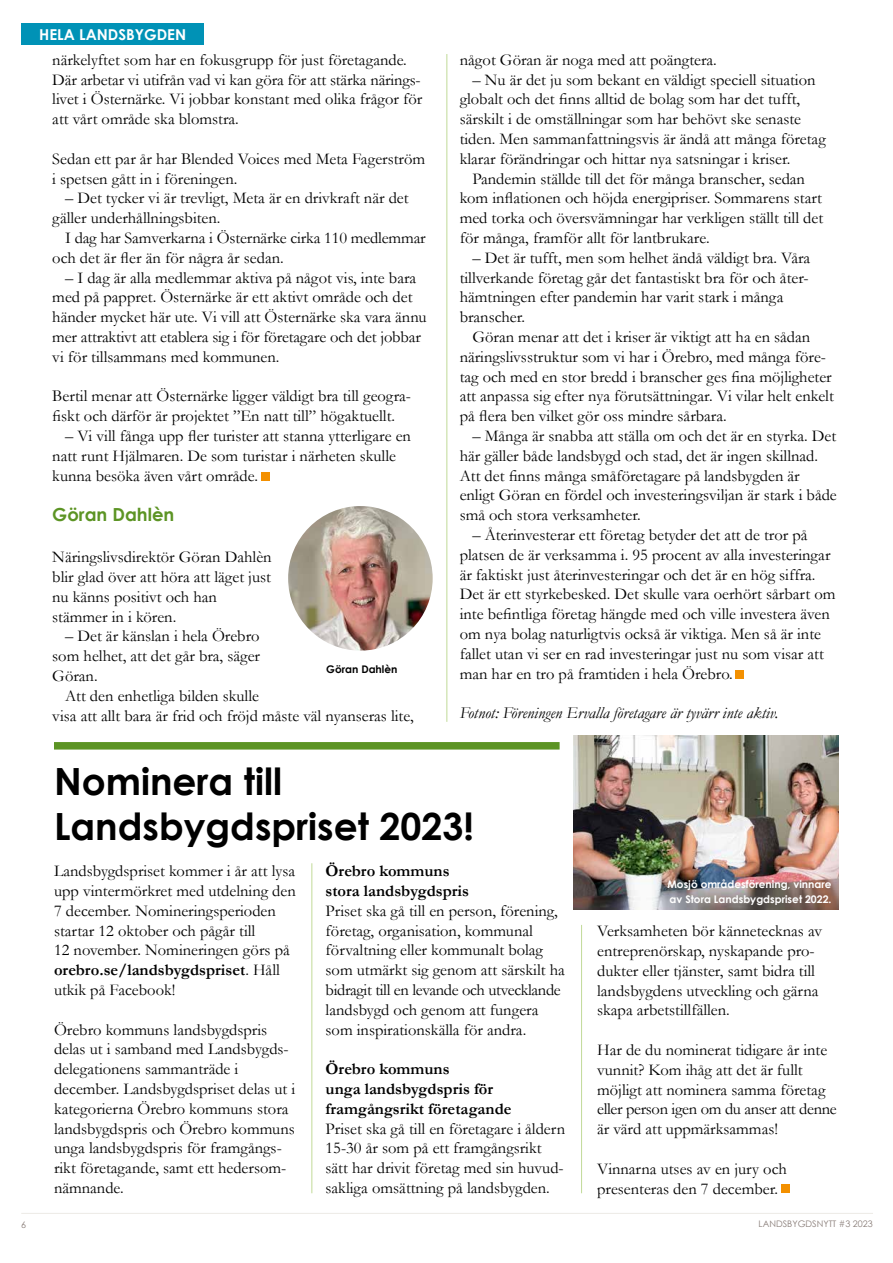
<style>
.page{position:relative;width:893px;height:1263px;background:#fff}
.page>*{position:absolute;margin:0;border:0;box-sizing:border-box;transform-origin:0 0}
.t1{font:700 37.5px/45px "Century Gothic";color:#000}
.t2{font:700 18px "Century Gothic";color:#5c9424}
.t3{font:16.5px/19.8px "Garamond";color:#000}
.t4{font:700 16.5px/19.8px "Garamond";color:#000}
.t5{font:16.5px/19.8px "Garamond";letter-spacing:-.02em;color:#000}
.t6{font:italic 16.5px "Garamond";color:#000}
.t7{font:700 15px "Century Gothic";color:#fff}
.t8{font:700 10.5px/15px "Century Gothic";color:#fff}
.t9{font:700 10.5px "Century Gothic";color:#000}
.t10{font:9px "Century Gothic";color:#887c77}
.s1{font-weight:700}
</style>
<div class="page">
<hr style="left:21px;top:1213px;width:852px;height:1px;background:#eceae6">
<hr style="left:311px;top:863px;width:1px;height:330px;background:#c1da98">
<hr style="left:581px;top:925px;width:1px;height:268px;background:#c1da98">
<div style="left:54px;top:742px;width:506px;height:7px;background:#5c9424"></div>
<div style="left:261px;top:472px;width:9px;height:9px;background:#f39000"></div>
<div style="left:735px;top:670px;width:9px;height:9px;background:#f39000"></div>
<div style="left:781px;top:1184px;width:9px;height:9px;background:#f39000"></div>
<hr style="left:446px;top:54px;width:1px;height:668px;background:#c1da98">
<div style="left:21px;top:23px;width:183px;height:22px;background:#0092b6"></div>
<img style="left:288px;top:506px;width:145px;height:145px;border-radius:72px">
<img style="left:573px;top:736px;width:266px;height:173px">
<p class="t7" style="left:39px;top:25px;width:148px">HELA LANDSBYGDEN</p>
<p class="t3" style="left:52px;top:50px;width:356px">närkelyftet som har en fokusgrupp för just företagande.</p>
<p class="t3" style="left:52px;top:69px;width:370px">Där arbetar vi utifrån vad vi kan göra för att stärka närings-</p>
<p class="t3" style="left:52px;top:89px;width:372px">livet i Östernärke. Vi jobbar konstant med olika frågor för</p>
<p class="t3" style="left:52px;top:109px;width:188px">att vårt område ska blomstra.</p>
<p class="t3" style="left:52px;top:149px;width:374px">Sedan ett par år har Blended Voices med Meta Fagerström i spetsen gått in i föreningen.</p>
<p class="t3" style="left:52px;top:188px;width:358px;text-indent:13px">– Det tycker vi är trevligt, Meta är en drivkraft när det gäller underhållningsbiten.</p>
<p class="t3" style="left:52px;top:228px;width:375px;text-indent:13px">I dag har Samverkarna i Östernärke cirka 110 medlemmar och det är fler än för några år sedan.</p>
<p class="t3" style="left:52px;top:267px;width:376px;text-indent:13px">– I dag är alla medlemmar aktiva på något vis, inte bara med på pappret. Östernärke är ett aktivt område och det händer mycket här ute. Vi vill att Östernärke ska vara ännu mer attraktivt att etablera sig i för företagare och det jobbar vi för tillsammans med kommunen.</p>
<p class="t3" style="left:52px;top:386px;width:360px">Bertil menar att Östernärke ligger väldigt bra till geogra&shy;fiskt och därför är projektet ”En natt till” högaktuellt.</p>
<p class="t3" style="left:52px;top:426px;width:360px;text-indent:13px">– Vi vill fånga upp fler turister att stanna ytterligare en natt runt Hjälmaren. De som turistar i närheten skulle kunna besöka även vårt område.</p>
<h4 class="t2" style="left:52px;top:504px;width:124px">Göran Dahlèn</h4>
<p class="t3" style="left:52px;top:547px;width:221px">Näringslivsdirektör Göran Dahlèn</p>
<p class="t3" style="left:52px;top:567px;width:220px">blir glad över att höra att läget just</p>
<p class="t3" style="left:52px;top:587px;width:166px">nu känns positivt och han stämmer in i kören.</p>
<p class="t3" style="left:52px;top:626px;width:209px;text-align:justify;text-indent:13px">– Det är känslan i hela Örebro som helhet, att det går bra, säger Göran.</p>
<p class="t3" style="left:52px;top:686px;width:363px;text-indent:13px">Att den enhetliga bilden skulle<br>visa att allt bara är frid och fröjd måste väl nyanseras lite,</p>
<p class="t9" style="left:326px;top:663px;width:73px">Göran Dahlèn</p>
<p class="t3" style="left:460px;top:50px;width:259px">något Göran är noga med att poängtera.</p>
<p class="t3" style="left:460px;top:69px;width:368px;text-indent:13px">– Nu är det ju som bekant en väldigt speciell situation globalt och det finns alltid de bolag som har det tufft, särskilt i de omställningar som har behövt ske senaste tiden. Men sammanfattningsvis är ändå att många företag klarar förändringar och hittar nya satsningar i kriser.</p>
<p class="t3" style="left:472px;top:168px;width:334px">Pandemin ställde till det för många branscher, sedan</p>
<p class="t3" style="left:460px;top:188px;width:364px">kom inflationen och höjda energipriser. Sommarens start</p>
<p class="t3" style="left:460px;top:208px;width:365px">med torka och översvämningar har verkligen ställt till det för många, framför allt för lantbrukare.</p>
<p class="t3" style="left:460px;top:248px;width:352px;text-indent:13px">– Det är tufft, men som helhet ändå väldigt bra. Våra tillverkande företag går det fantastiskt bra för och åter&shy;hämtningen efter pandemin har varit stark i många branscher.</p>
<p class="t3" style="left:460px;top:327px;width:376px;text-indent:13px">Göran menar att det i kriser är viktigt att ha en sådan näringslivsstruktur som vi har i Örebro, med många före&shy;tag och med en stor bredd i branscher ges fina möjligheter att anpassa sig efter nya förutsättningar. Vi vilar helt enkelt på flera ben vilket gör oss mindre sårbara.</p>
<p class="t3" style="left:460px;top:426px;width:379px;text-indent:13px">– Många är snabba att ställa om och det är en styrka. Det här gäller både landsbygd och stad, det är ingen skillnad.<br>Att det finns många småföretagare på landsbygden är enligt Göran en fördel och investeringsviljan är stark i både små och stora verksamheter.</p>
<p class="t3" style="left:460px;top:525px;width:377px;text-indent:13px">– Återinvesterar ett företag betyder det att de tror på platsen de är verksamma i. 95 procent av alla investeringar är faktiskt just återinvesteringar och det är en hög siffra.<br>Det är ett styrkebesked. Det skulle vara oerhört sårbart om inte befintliga företag hängde med och ville investera även om nya bolag naturligtvis också är viktiga. Men så är inte fallet utan vi ser en rad investeringar just nu som visar att man har en tro på framtiden i hela Örebro.</p>
<p class="t6" style="left:460px;top:703px;width:320px">Fotnot: Föreningen Ervalla företagare är tyvärr inte aktiv.</p>
<h1 class="t1" style="left:54px;top:758px;width:422px">Nominera till<br>Landsbygdspriset 2023!</h1>
<p class="t3" style="left:54px;top:861px;width:243px">Landsbygdspriset kommer i år att lysa upp vintermörkret med utdelning den 7 december. Nomineringsperioden startar 12 oktober och pågår till<br>12 november. Nomineringen görs på <span class="s1">orebro.se/landsbygdspriset</span>. Håll utkik på Facebook!</p>
<p class="t3" style="left:54px;top:1019px;width:215px">Örebro kommuns landsbygdspris</p>
<p class="t3" style="left:54px;top:1039px;width:243px">delas ut i samband med Landsbygds&shy;delegationens sammanträde i december. Landsbygdspriset delas ut i</p>
<p class="t3" style="left:54px;top:1098px;width:242px">kategorierna Örebro kommuns stora landsbygdspris och Örebro kommuns</p>
<p class="t3" style="left:54px;top:1138px;width:234px">unga landsbygdspris för framgångs&shy;rikt företagande, samt ett hedersom&shy;nämnande.</p>
<p class="t4" style="left:326px;top:861px;width:145px">Örebro kommuns stora landsbygdspris</p>
<p class="t3" style="left:326px;top:900px;width:241px">Priset ska gå till en person, förening, företag, organisation, kommunal förvaltning eller kommunalt bolag som utmärkt sig genom att särskilt ha bidragit till en levande och utvecklande landsbygd och genom att fungera som inspirationskälla för andra.</p>
<p class="t4" style="left:326px;top:1059px;width:187px">Örebro kommuns<br>unga landsbygdspris för framgångsrikt företagande</p>
<p class="t3" style="left:326px;top:1118px;width:241px">Priset ska gå till en företagare i åldern 15-30 år som på ett framgångsrikt sätt har drivit företag med sin huvud&shy;sakliga omsättning på landsbygden.</p>
<p class="t8" style="left:667px;top:876px;width:166px">Mosjö områdesförening, vinnare av Stora Landsbygdspriset 2022.</p>
<p class="t3" style="left:597px;top:921px;width:227px">Verksamheten bör kännetecknas av entreprenörskap, nyskapande pro-</p>
<p class="t3" style="left:597px;top:960px;width:219px">dukter eller tjänster, samt bidra till</p>
<p class="t3" style="left:597px;top:980px;width:223px">landsbygdens utveckling och gärna skapa arbetstillfällen.</p>
<p class="t3" style="left:597px;top:1040px;width:232px">Har de du nominerat tidigare år inte vunnit? Kom ihåg att det är fullt</p>
<p class="t3" style="left:597px;top:1079px;width:230px">möjligt att nominera samma företag</p>
<p class="t5" style="left:597px;top:1099px;width:241px">eller person igen om du anser att denne är värd att uppmärksammas!</p>
<p class="t3" style="left:597px;top:1158px;width:191px">Vinnarna utses av en jury och</p>
<p class="t3" style="left:597px;top:1178px;width:183px">presenteras den 7 december.</p>
<p class="t10" style="left:21px;top:1219px;width:6px">6</p>
<p class="t10" style="left:759px;top:1218px;width:116px">LANDSBYGDSNYTT #3 2023</p>
</div>
